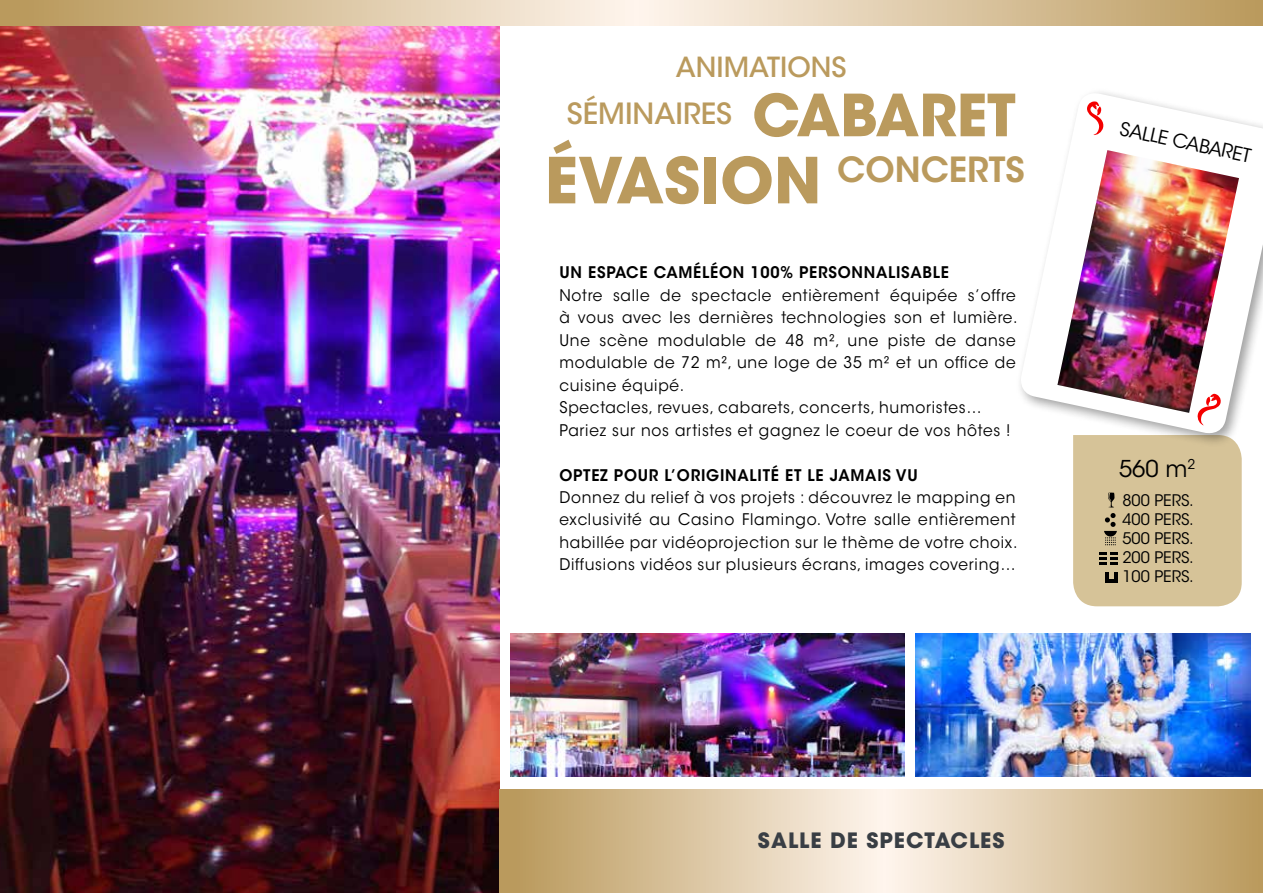
<style>
.page{position:relative;width:1263px;height:893px;background:#fff}
.page>*{position:absolute;margin:0;border:0;box-sizing:border-box;transform-origin:0 0}
.t1{font:700 57.6px "ITC Avant Garde Std";color:#ba9a5d}
.t2{font:600 34.35px "ITC Avant Garde Std";color:#ba9a5d}
.t3{font:500 29.1px "ITC Avant Garde Std";color:#ba9a5d}
.t4{font:500 27.45px "ITC Avant Garde Std";color:#ba9a5d}
.t5{font:23.1px "ITC Avant Garde Std";color:#000}
.t6{font:700 21px "ITC Avant Garde Std";letter-spacing:.05em;color:#393e44}
.t7{font:18.9px "ITC Avant Garde Std";color:#000}
.t8{font:15.9px/22.5px "ITC Avant Garde Std";letter-spacing:.05em;color:#000;scale:.96 1}
.t9{font:600 15.9px "ITC Avant Garde Std";letter-spacing:.05em;color:#000;scale:.96 1}
.t10{font:15.9px/19px "ITC Avant Garde Std";letter-spacing:.05em;color:#000;text-align:justify}
.s1{font-weight:700;font-size:62.85px}
</style>
<div class="page">
<img style="left:0;top:26px;width:499px;height:867px">
<svg style="left:1020px;top:92px;width:243px;height:343px"></svg>
<svg style="left:1086px;top:101px;width:18px;height:35px"></svg>
<svg style="left:1197px;top:413px;width:24px;height:13px"></svg>
<img style="left:1057px;top:150px;width:182px;height:263px">
<svg style="left:0;top:0;width:1263px;height:26px;background:#dbc6a2"></svg>
<img style="left:915px;top:634px;width:335px;height:143px">
<img style="left:510px;top:634px;width:394px;height:143px">
<svg style="left:499px;top:789px;width:764px;height:104px;background:#dbc6a2"></svg>
<div style="left:1073px;top:435px;width:169px;height:171px;background:#d6c398"></div>
<h3 class="t4" style="left:676px;top:50px;width:172px">ANIMATIONS</h3>
<h1 class="t1" style="left:752px;top:78px;width:265px">CABARET</h1>
<h2 class="t2" style="left:545px;top:148px;width:481px"><span class="s1">ÉVASION</span> CONCERTS</h2>
<h3 class="t3" style="left:567px;top:96px;width:167px">SÉMINAIRES</h3>
<p class="t9" style="left:559px;top:262px;width:407px">UN ESPACE CAMÉLÉON 100% PERSONNALISABLE</p>
<p class="t8" style="left:559px;top:284px;width:479px">Notre salle de spectacle entièrement équipée s’offre à vous avec les dernières technologies son et lumière.<br>Une scène modulable de 48 m², une piste de danse modulable de 72 m², une loge de 35 m² et un office de cuisine équipé.<br>Spectacles, revues, cabarets, concerts, humoristes… Pariez sur nos artistes et gagnez le coeur de vos hôtes !</p>
<p class="t9" style="left:559px;top:465px;width:375px">OPTEZ POUR L’ORIGINALITÉ ET LE JAMAIS VU</p>
<p class="t8" style="left:559px;top:486px;width:479px;text-align:justify">Donnez du relief à vos projets : découvrez le mapping en exclusivité au Casino Flamingo. Votre salle entièrement habillée par vidéoprojection sur le thème de votre choix.<br>Diffusions vidéos sur plusieurs écrans, images covering…</p>
<p class="t7" style="left:1123px;top:117px;width:135px;rotate:12deg">SALLE CABARET</p>
<h3 class="t5" style="left:1119px;top:454px;width:78px">560 m<sup>2</sup></h3>
<p class="t10" style="left:1122px;top:490px;width:73px">800 PERS.<br>400 PERS.<br>500 PERS.<br>200 PERS.<br>100 PERS.</p>
<h3 class="t6" style="left:758px;top:827px;width:248px">SALLE DE SPECTACLES</h3>
</div>
